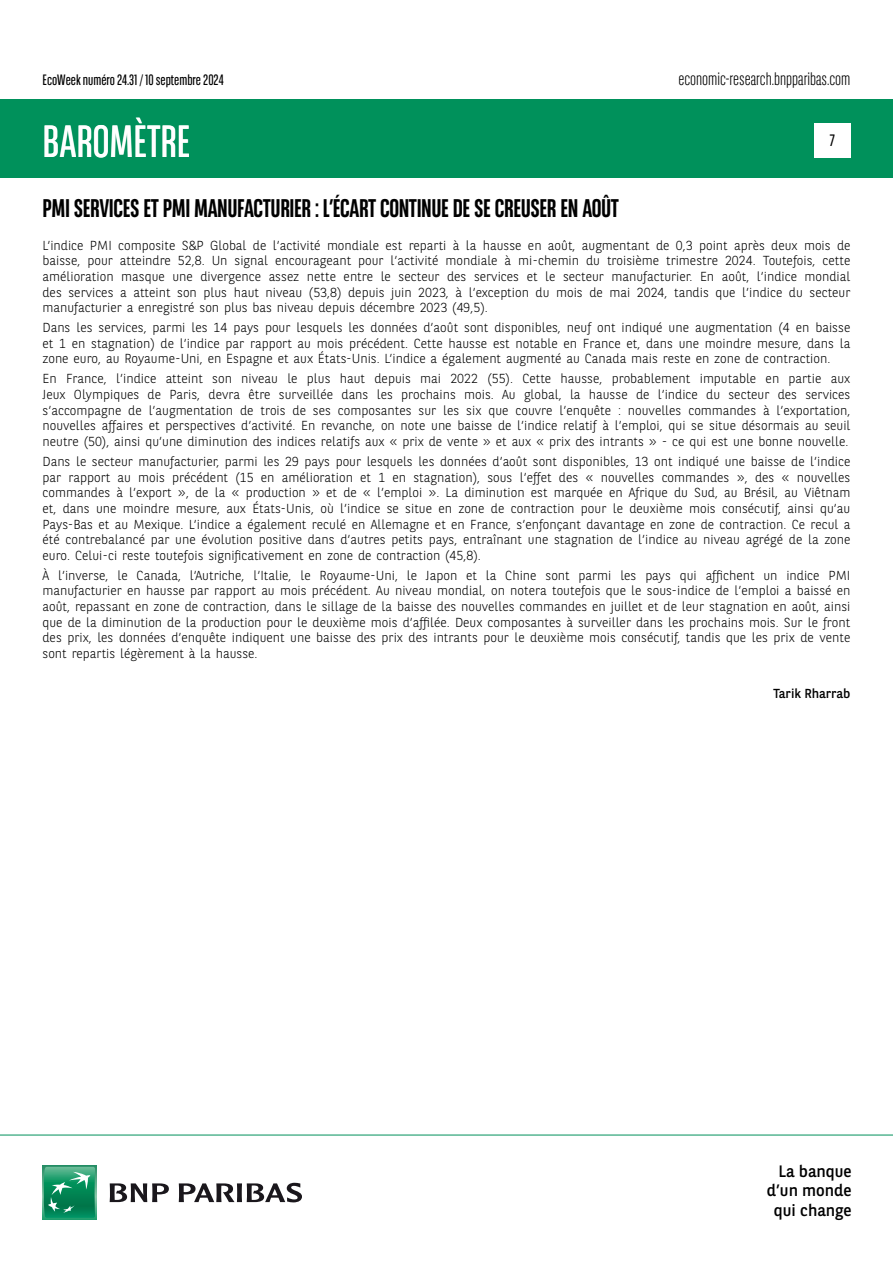
<style>
.page{position:relative;width:893px;height:1263px;background:#fff}
.page>*{position:absolute;margin:0;border:0;box-sizing:border-box;transform-origin:0 0}
.t1{font:45px "BNPP Sans Condensed";color:#fff}
.t2{font:700 25.5px "BNPP Sans Condensed";letter-spacing:-.015em;color:#000}
.t3{font:300 18px "BNPP Sans Condensed";color:#000}
.t4{font:16.5px/19.8px "BNPP Sans";color:#000;text-align:right}
.t5{font:16.5px "BNPP Sans Condensed";color:#000}
.t6{font:15px "BNPP Sans Condensed";color:#000}
.t7{font:300 13.05px/15.6px "BNPP Sans";color:#000;text-align:justify}
.t8{font:13.05px "BNPP Sans";color:#000}
</style>
<div class="page">
<div style="left:1px;top:99px;width:892px;height:78px;background:#00915b"></div>
<svg style="left:43px;top:1166px;width:53px;height:53px"></svg>
<svg style="left:44px;top:1167px;width:51px;height:51px;background:#26996e"></svg>
<svg style="left:110px;top:1183px;width:59px;height:19px"></svg>
<svg style="left:179px;top:1183px;width:123px;height:19px"></svg>
<hr style="left:0;top:1135px;width:893px;height:1px;background:#00915b">
<div style="left:814px;top:123px;width:36px;height:34px;background:#fff"></div>
<p class="t6" style="left:43px;top:70px;width:183px">EcoWeek numéro 24.31 / 10 septembre 2024</p>
<h3 class="t3" style="left:678px;top:67px;width:174px">economic-research.bnpparibas.com</h3>
<h1 class="t1" style="left:43px;top:113px;width:149px">BAROMÈTRE</h1>
<p class="t5" style="left:830px;top:130px;width:6px">7</p>
<h2 class="t2" style="left:43px;top:193px;width:578px">PMI SERVICES ET PMI MANUFACTURIER : L’ÉCART CONTINUE DE SE CREUSER EN AOÛT</h2>
<p class="t7" style="left:43px;top:237px;width:809px">L’indice PMI composite S&amp;P Global de l’activité mondiale est reparti à la hausse en août, augmentant de 0,3 point après deux mois de baisse, pour atteindre 52,8. Un signal encourageant pour l’activité mondiale à mi-chemin du troisième trimestre 2024. Toutefois, cette amélioration masque une divergence assez nette entre le secteur des services et le secteur manufacturier. En août, l’indice mondial des services a atteint son plus haut niveau (53,8) depuis juin 2023, à l’exception du mois de mai 2024, tandis que l’indice du secteur manufacturier a enregistré son plus bas niveau depuis décembre 2023 (49,5).</p>
<p class="t7" style="left:43px;top:319px;width:809px">Dans les services, parmi les 14 pays pour lesquels les données d’août sont disponibles, neuf ont indiqué une augmentation (4 en baisse et 1 en stagnation) de l’indice par rapport au mois précédent. Cette hausse est notable en France et, dans une moindre mesure, dans la zone euro, au Royaume-Uni, en Espagne et aux États-Unis. L’indice a également augmenté au Canada mais reste en zone de contraction.</p>
<p class="t7" style="left:43px;top:370px;width:809px">En France, l’indice atteint son niveau le plus haut depuis mai 2022 (55). Cette hausse, probablement imputable en partie aux Jeux Olympiques de Paris, devra être surveillée dans les prochains mois. Au global, la hausse de l’indice du secteur des services s’accompagne de l’augmentation de trois de ses composantes sur les six que couvre l’enquête : nouvelles commandes à l’exportation, nouvelles affaires et perspectives d’activité. En revanche, on note une baisse de l’indice relatif à l’emploi, qui se situe désormais au seuil neutre (50), ainsi qu’une diminution des indices relatifs aux « prix de vente » et aux « prix des intrants » - ce qui est une bonne nouvelle.</p>
<p class="t7" style="left:43px;top:453px;width:809px">Dans le secteur manufacturier, parmi les 29 pays pour lesquels les données d’août sont disponibles, 13 ont indiqué une baisse de l’indice par rapport au mois précédent (15 en amélioration et 1 en stagnation), sous l’effet des « nouvelles commandes », des « nouvelles commandes à l’export », de la « production » et de « l’emploi ». La diminution est marquée en Afrique du Sud, au Brésil, au Viêtnam et, dans une moindre mesure, aux États-Unis, où l’indice se situe en zone de contraction pour le deuxième mois consécutif, ainsi qu’au Pays-Bas et au Mexique. L’indice a également reculé en Allemagne et en France, s’enfonçant davantage en zone de contraction. Ce recul a été contrebalancé par une évolution positive dans d’autres petits pays, entraînant une stagnation de l’indice au niveau agrégé de la zone euro. Celui-ci reste toutefois significativement en zone de contraction (45,8).</p>
<p class="t7" style="left:43px;top:567px;width:809px">À l’inverse, le Canada, l’Autriche, l’Italie, le Royaume-Uni, le Japon et la Chine sont parmi les pays qui affichent un indice PMI manufacturier en hausse par rapport au mois précédent. Au niveau mondial, on notera toutefois que le sous-indice de l’emploi a baissé en août, repassant en zone de contraction, dans le sillage de la baisse des nouvelles commandes en juillet et de leur stagnation en août, ainsi que de la diminution de la production pour le deuxième mois d’affilée. Deux composantes à surveiller dans les prochains mois. Sur le front des prix, les données d’enquête indiquent une baisse des prix des intrants pour le deuxième mois consécutif, tandis que les prix de vente sont repartis légèrement à la hausse.</p>
<p class="t8" style="left:773px;top:684px;width:79px">Tarik Rharrab</p>
<p class="t4" style="left:767px;top:1160px;width:86px">La banque d’un monde qui change</p>
</div>
